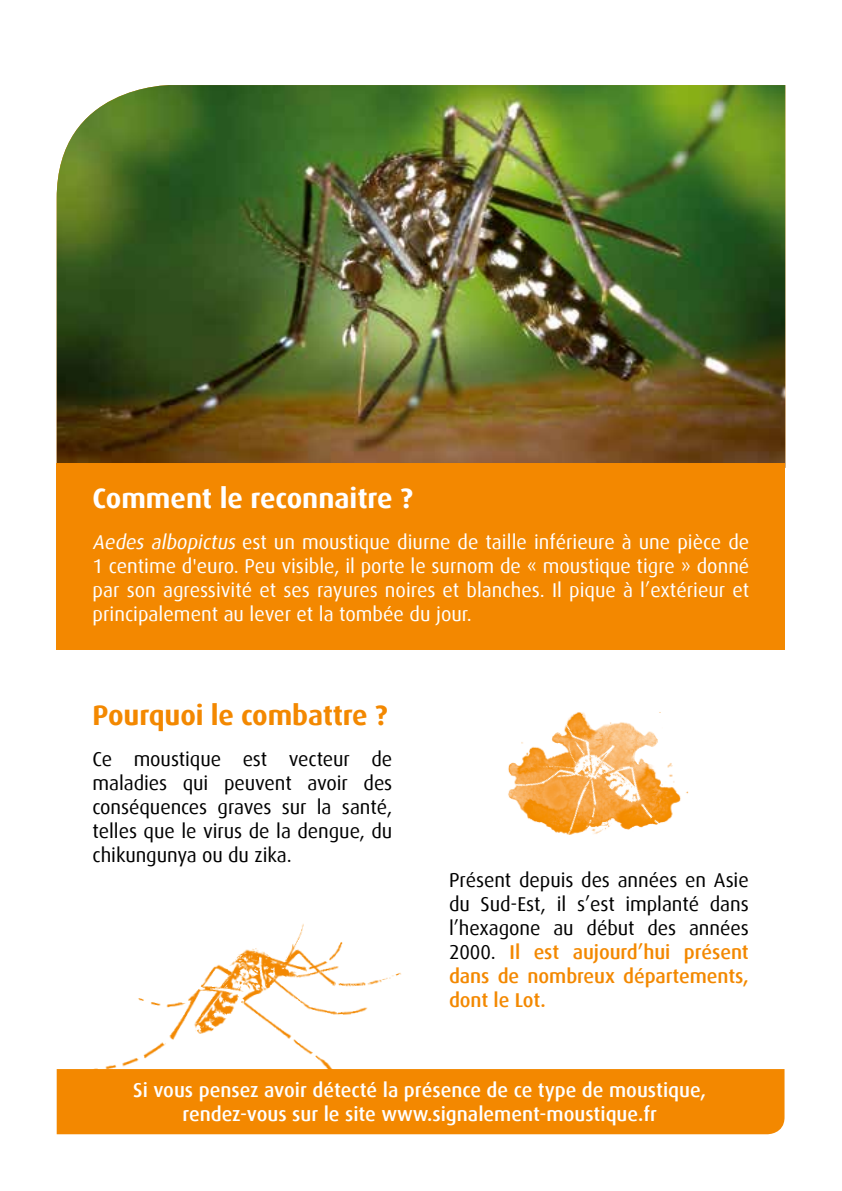
<style>
.page{position:relative;width:842px;height:1191px;background:#fff}
.page>*{position:absolute;margin:0;border:0;box-sizing:border-box;transform-origin:0 0}
.t1{font:700 28px "Dax";color:#fff}
.t2{font:700 28px "Dax";letter-spacing:-.005em;color:#f38800}
.t3{font:20px/24px "Dax";letter-spacing:-.005em;color:#000;text-align:justify}
.t4{font:20px/24px "Dax";color:#fff;text-align:justify}
.t5{font:500 20px/24px "Dax";color:#fff;text-align:center}
.s1{font-style:italic}
.s2{font-weight:500;color:#f38800}
</style>
<div class="page">
<img style="left:57px;top:85px;width:728px;height:378px">
<img style="left:94px;top:924px;width:307px;height:145px">
<div style="left:57px;top:1069px;width:727px;height:65px;background:#f38800"></div>
<div style="left:57px;top:463px;width:728px;height:187px;background:#f38800"></div>
<img style="left:508px;top:712px;width:181px;height:123px">
<h1 class="t1" style="left:93px;top:482px;width:322px">Comment le reconnaitre ?</h1>
<p class="t4" style="left:93px;top:530px;width:658px"><span class="s1">Aedes albopictus</span> est un moustique diurne de taille inférieure à une pièce de 1 centime d'euro. Peu visible, il porte le surnom de « moustique tigre » donné par son agressivité et ses rayures noires et blanches. Il pique à l’extérieur et principalement au lever et la tombée du jour.</p>
<h1 class="t2" style="left:93px;top:699px;width:296px">Pourquoi le combattre ?</h1>
<p class="t3" style="left:93px;top:747px;width:301px">Ce moustique est vecteur de maladies qui peuvent avoir des conséquences graves sur la santé, telles que le virus de la dengue, du chikungunya ou du zika.</p>
<p class="t3" style="left:449px;top:868px;width:301px">Présent depuis des années en Asie du Sud-Est, il s’est implanté dans l’hexagone au début des années 2000. <span class="s2">Il est aujourd’hui présent dans de nombreux départements, dont le Lot.</span></p>
<p class="t5" style="left:133px;top:1078px;width:574px">Si vous pensez avoir détecté la présence de ce type de moustique, rendez-vous sur le site www.signalement-moustique.fr</p>
</div>
